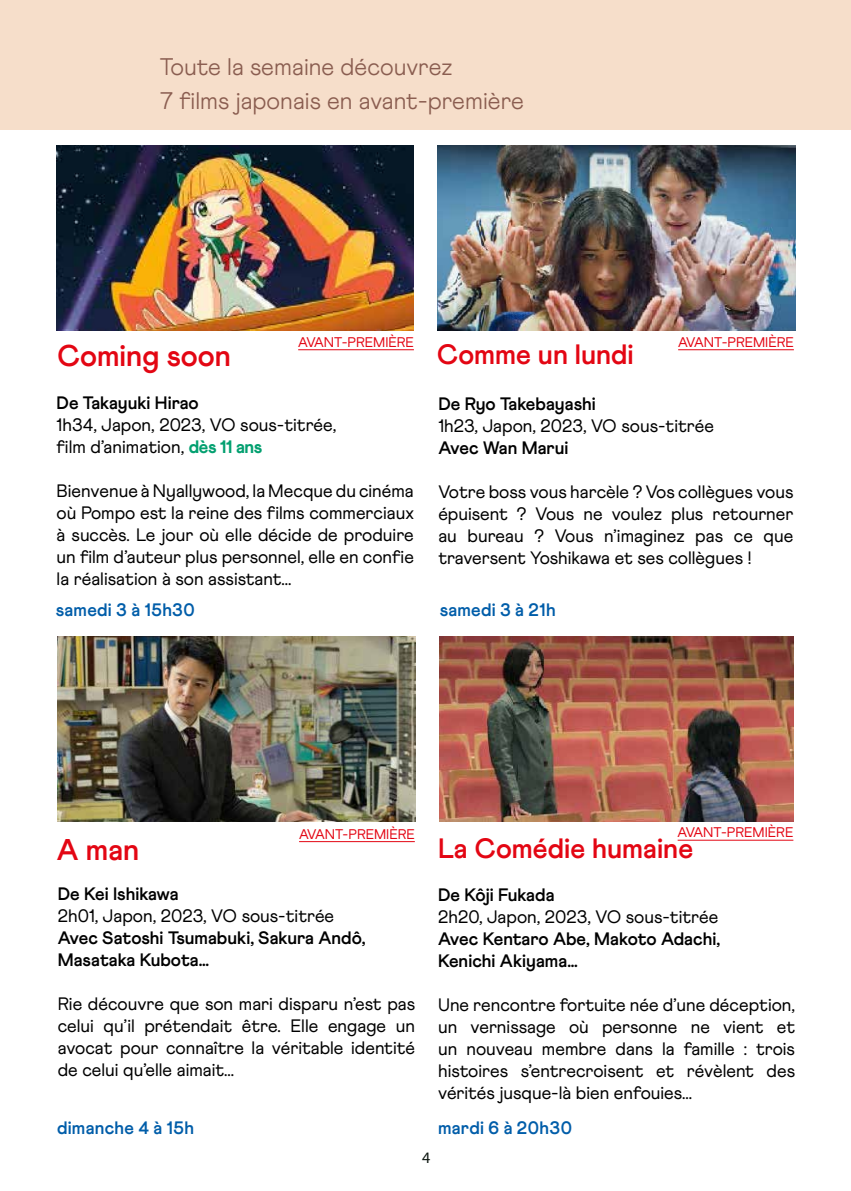
<style>
.page{position:relative;width:851px;height:1191px;background:#fff}
.page>*{position:absolute;margin:0;border:0;box-sizing:border-box;transform-origin:0 0}
.t1{font:700 30px "Athletics";color:#e30613}
.t2{font:700 28px "Athletics";color:#e30613}
.t3{font:300 24px/34px "Athletics";color:#8a5d50}
.t4{font:18px/22px "Athletics";color:#000;text-align:justify}
.t5{font:700 18px/22px "Athletics";color:#000}
.t6{font:700 18px "Athletics";letter-spacing:.015em;color:#005da9}
.t7{font:16px "Myriad Pro";color:#0d1610}
.t8{font:14px "Athletics";color:#e30613}
.s1{font-weight:800;color:#03a070}
</style>
<div class="page">
<div style="left:0;top:0;width:850px;height:129px;background:#f6deca"></div>
<img style="left:57px;top:145px;width:357px;height:185px">
<img style="left:438px;top:145px;width:357px;height:185px">
<img style="left:58px;top:636px;width:357px;height:185px">
<img style="left:439px;top:636px;width:354px;height:185px">
<hr style="left:298px;top:349px;width:116px;height:1px;background:#e30613">
<hr style="left:678px;top:349px;width:115px;height:1px;background:#e30613">
<hr style="left:299px;top:841px;width:116px;height:1px;background:#e30613">
<hr style="left:677px;top:839px;width:116px;height:1px;background:#e30613">
<h3 class="t3" style="left:160px;top:50px;width:366px">Toute la semaine découvrez<br>7 films japonais en avant-première</h3>
<p class="t8" style="left:298px;top:334px;width:117px">AVANT-PREMIÈRE</p>
<p class="t8" style="left:678px;top:334px;width:117px">AVANT-PREMIÈRE</p>
<h2 class="t2" style="left:437px;top:338px;width:198px">Comme un lundi</h2>
<h1 class="t1" style="left:57px;top:337px;width:175px">Coming soon</h1>
<p class="t5" style="left:57px;top:392px;width:144px">De Takayuki Hirao</p>
<p class="t4" style="left:57px;top:413px;width:281px">1h34, Japon, 2023, VO sous-titrée, film d’animation, <span class="s1">dès 11 ans</span></p>
<p class="t4" style="left:57px;top:479px;width:359px">Bienvenue à Nyallywood, la Mecque du cinéma où Pompo est la reine des films commerciaux à succès. Le jour où elle décide de produire un film d’auteur plus personnel, elle en confie la réalisation à son assistant...</p>
<p class="t6" style="left:56px;top:598px;width:140px">samedi 3 à 15h30</p>
<p class="t5" style="left:438px;top:393px;width:159px">De Ryo Takebayashi</p>
<p class="t4" style="left:438px;top:415px;width:277px">1h23, Japon, 2023, VO sous-titrée</p>
<p class="t5" style="left:438px;top:437px;width:131px">Avec Wan Marui</p>
<p class="t4" style="left:438px;top:481px;width:356px">Votre boss vous harcèle ? Vos collègues vous épuisent ? Vous ne voulez plus retourner au bureau ? Vous n’imaginez pas ce que traversent Yoshikawa et ses collègues !</p>
<p class="t6" style="left:439px;top:598px;width:117px">samedi 3 à 21h</p>
<p class="t8" style="left:299px;top:825px;width:117px">AVANT-PREMIÈRE</p>
<p class="t8" style="left:677px;top:824px;width:117px">AVANT-PREMIÈRE</p>
<h2 class="t2" style="left:438px;top:831px;width:257px">La Comédie humaine</h2>
<h1 class="t1" style="left:57px;top:831px;width:84px">A man</h1>
<p class="t5" style="left:58px;top:883px;width:122px">De Kei Ishikawa</p>
<p class="t4" style="left:58px;top:904px;width:278px">2h01, Japon, 2023, VO sous-titrée</p>
<p class="t5" style="left:58px;top:927px;width:309px">Avec Satoshi Tsumabuki, Sakura Andô,<br>Masataka Kubota…</p>
<p class="t4" style="left:58px;top:992px;width:359px">Rie découvre que son mari disparu n’est pas celui qu’il prétendait être. Elle engage un avocat pour connaître la véritable identité de celui qu’elle aimait...</p>
<p class="t5" style="left:438px;top:884px;width:118px">De Kôji Fukada</p>
<p class="t4" style="left:438px;top:906px;width:282px">2h20, Japon, 2023, VO sous-titrée</p>
<p class="t5" style="left:438px;top:928px;width:283px">Avec Kentaro Abe, Makoto Adachi,<br>Kenichi Akiyama…</p>
<p class="t4" style="left:438px;top:994px;width:358px">Une rencontre fortuite née d’une déception, un vernissage où personne ne vient et un nouveau membre dans la famille : trois histoires s’entrecroisent et révèlent des vérités jusque-là bien enfouies...</p>
<p class="t6" style="left:57px;top:1116px;width:139px">dimanche 4 à 15h</p>
<p class="t7" style="left:422px;top:1148px;width:10px">4</p>
<p class="t6" style="left:438px;top:1116px;width:135px">mardi 6 à 20h30</p>
</div>
